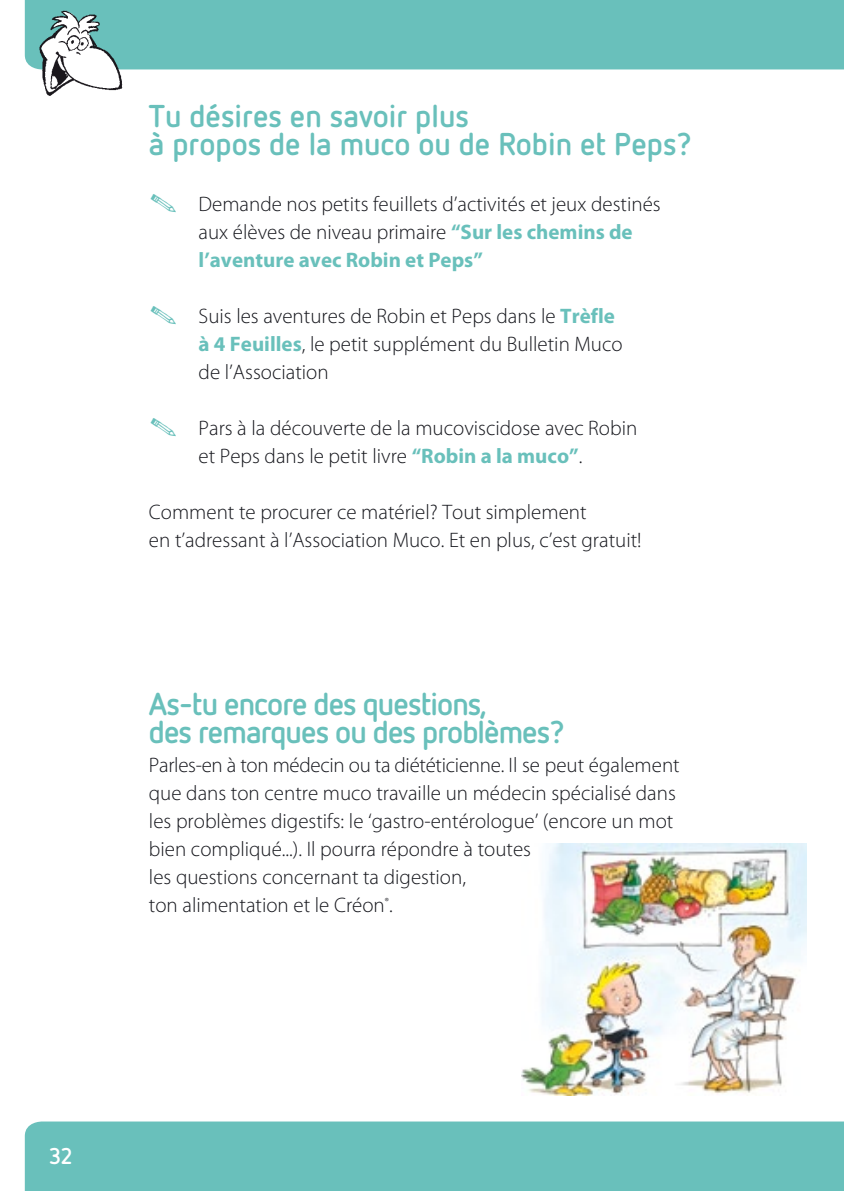
<style>
.page{position:relative;width:844px;height:1191px;background:#fff}
.page>*{position:absolute;margin:0;border:0;box-sizing:border-box;transform-origin:0 0}
.t1{font:700 31.5px/28px "Netto";color:#69c0bb}
.t2{font:700 31.5px/28px "Netto";letter-spacing:-.03em;color:#69c0bb}
.t3{font:700 22.75px "Netto";color:#fff}
.t4{font:300 21px/28px "Myriad Pro";color:#16171d}
.s1{font-weight:700;color:#69c0bb}
</style>
<div class="page">
<img style="left:521px;top:844px;width:285px;height:251px">
<div style="left:25px;top:1121px;width:818px;height:70px;background:#69c0bb"></div>
<div style="left:25px;top:0;width:818px;height:69px;background:#69c0bb"></div>
<img style="left:29px;top:2px;width:104px;height:94px">
<h1 class="t1" style="left:149px;top:101px;width:544px">Tu désires en savoir plus<br>à propos de la muco ou de Robin et Peps?</h1>
<p class="t4" style="left:198px;top:190px;width:463px">Demande nos petits feuillets d’activités et jeux destinés aux élèves de niveau primaire <span class="s1">“Sur les chemins de l’aventure avec Robin et Peps”</span></p>
<p class="t4" style="left:198px;top:302px;width:425px">Suis les aventures de Robin et Peps dans le <span class="s1">Trèfle à 4 Feuilles</span>, le petit supplément du Bulletin Muco de l’Association</p>
<p class="t4" style="left:198px;top:414px;width:440px">Pars à la découverte de la mucoviscidose avec Robin et Peps dans le petit livre <span class="s1">“Robin a la muco”</span>.</p>
<p class="t4" style="left:149px;top:498px;width:494px">Comment te procurer ce matériel? Tout simplement<br>en t’adressant à l’Association Muco. Et en plus, c’est gratuit!</p>
<h1 class="t2" style="left:149px;top:689px;width:417px">As-tu encore des questions,<br>des remarques ou des problèmes?</h1>
<p class="t4" style="left:149px;top:750px;width:532px">Parles-en à ton médecin ou ta diététicienne. Il se peut également que dans ton centre muco travaille un médecin spécialisé dans les problèmes digestifs: le ‘gastro-entérologue’ (encore un mot bien compliqué...). Il pourra répondre à toutes<br>les questions concernant ta digestion,<br>ton alimentation et le Créon<sup>®</sup>.</p>
<p class="t3" style="left:50px;top:1141px;width:24px">32</p>
</div>
